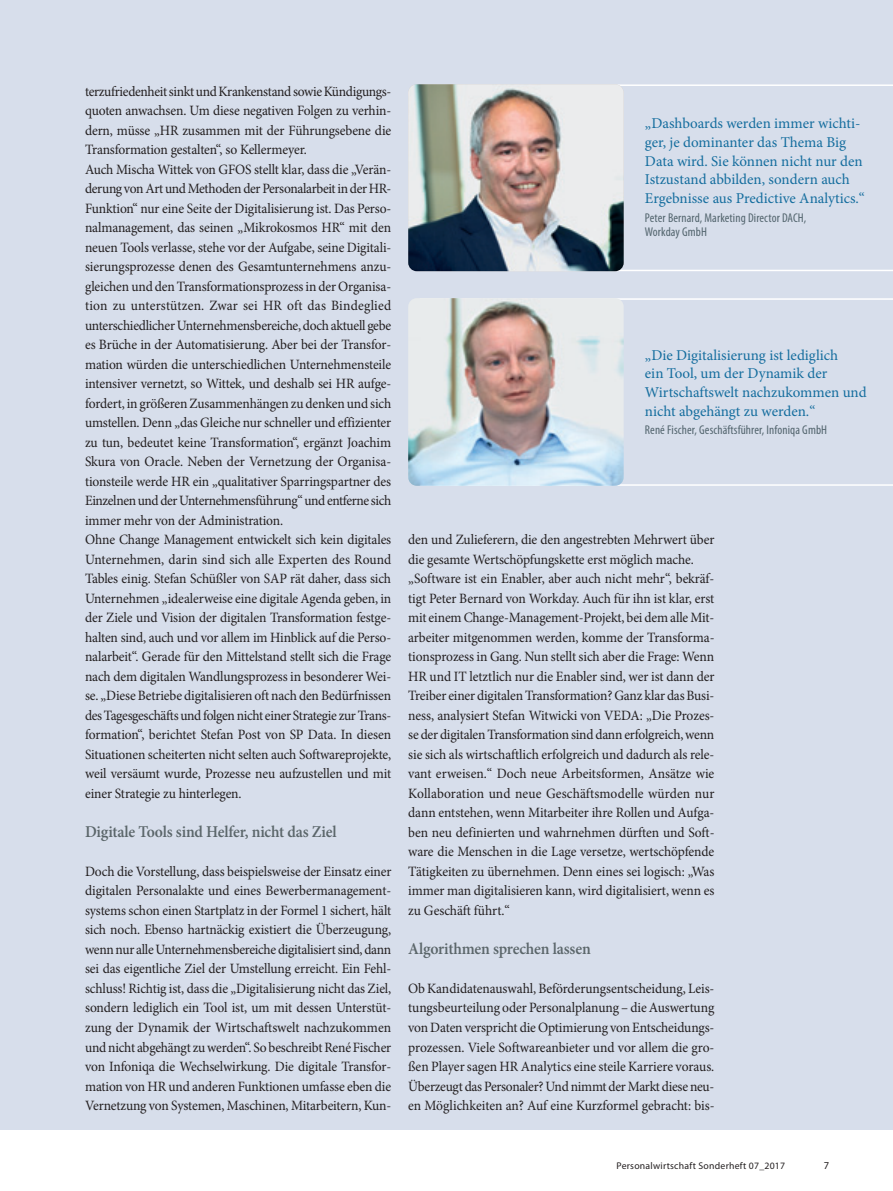
<style>
.page{position:relative;width:893px;height:1191px;background:#fff}
.page>*{position:absolute;margin:0;border:0;box-sizing:border-box;transform-origin:0 0}
.t1{font:600 16.5px "Minion Pro";letter-spacing:-.01em;color:#5b666a;scale:.95 1}
.t2{font:15px/18.8px "Minion Pro";color:#146d9e}
.t3{font:14.25px/19.5px "Minion Pro";letter-spacing:-.01em;color:#231f20;scale:.95 1}
.t4{font:condensed 12.75px/14.2px "Myriad Pro";letter-spacing:.01em;color:#53656e}
.t5{font:10.5px "Myriad Pro";color:#231f20}
.t6{font:9.75px "Myriad Pro";letter-spacing:.025em;color:#231f20}
</style>
<div class="page">
<div style="left:0;top:0;width:893px;height:1129px;background:#d7deeb"></div>
<hr style="left:420px;top:484px;width:473px;height:2px;background:#fff">
<hr style="left:420px;top:298px;width:473px;height:2px;background:#fff">
<img style="left:408px;top:298px;width:216px;height:188px;border-radius:9px">
<hr style="left:420px;top:270px;width:473px;height:1px;background:#fff">
<hr style="left:420px;top:84px;width:473px;height:2px;background:#fff">
<img style="left:408px;top:84px;width:216px;height:187px;border-radius:9px">
<p class="t3" style="left:85px;top:83px;width:324px">terzufriedenheit sinkt und Krankenstand sowie Kündigungs&shy;quoten anwachsen. Um diese negativen Folgen zu verhin&shy;dern, müsse „HR zusammen mit der Führungsebene die Transformation gestalten“, so Kellermeyer.<br>Auch Mischa Wittek von GFOS stellt klar, dass die „Verän&shy;derung von Art und Methoden der Personalarbeit in der HR-Funktion“ nur eine Seite der Digitalisierung ist. Das Perso&shy;nalmanagement, das seinen „Mikrokosmos HR“ mit den neuen Tools verlasse, stehe vor der Aufgabe, seine Digitali&shy;sierungsprozesse denen des Gesamtunternehmens anzu&shy;gleichen und den Transformationsprozess in der Organisa&shy;tion zu unterstützen. Zwar sei HR oft das Bindeglied unterschiedlicher Unternehmensbereiche, doch aktuell gebe es Brüche in der Automatisierung. Aber bei der Transfor&shy;mation würden die unterschiedlichen Unternehmensteile intensiver vernetzt, so Wittek, und deshalb sei HR aufge&shy;fordert, in größeren Zusammenhängen zu denken und sich umstellen. Denn „das Gleiche nur schneller und effizienter zu tun, bedeutet keine Transformation“, ergänzt Joachim Skura von Oracle. Neben der Vernetzung der Organisa - tionsteile werde HR ein „qualitativer Sparringspartner des Einzelnen und der Unternehmensführung“ und entferne sich immer mehr von der Administration.<br>Ohne Change Management entwickelt sich kein digitales Unternehmen, darin sind sich alle Experten des Round Tables einig. Stefan Schüßler von SAP rät daher, dass sich Unternehmen „idealerweise eine digitale Agenda geben, in der Ziele und Vision der digitalen Transformation festge&shy;halten sind, auch und vor allem im Hinblick auf die Perso&shy;nalarbeit“. Gerade für den Mittelstand stellt sich die Frage nach dem digitalen Wandlungsprozess in besonderer Wei&shy;se. „Diese Betriebe digitalisieren oft nach den Bedürfnissen des Tagesgeschäfts und folgen nicht einer Strategie zur Trans&shy;formation“, berichtet Stefan Post von SP Data. In diesen Situationen scheiterten nicht selten auch Softwareprojekte, weil versäumt wurde, Prozesse neu aufzustellen und mit einer Strategie zu hinterlegen.</p>
<p class="t1" style="left:85px;top:825px;width:266px">Digitale Tools sind Helfer, nicht das Ziel</p>
<p class="t3" style="left:85px;top:863px;width:324px;text-align:justify">Doch die Vorstellung, dass beispielsweise der Einsatz einer digitalen Personalakte und eines Bewerbermanagement&shy;systems schon einen Startplatz in der Formel 1 sichert, hält sich noch. Ebenso hartnäckig existiert die Überzeugung, wenn nur alle Unternehmensbereiche digitalisiert sind, dann sei das eigentliche Ziel der Umstellung erreicht. Ein Fehl&shy;schluss! Richtig ist, dass die „Digitalisierung nicht das Ziel, sondern lediglich ein Tool ist, um mit dessen Unterstüt&shy;zung der Dynamik der Wirtschaftswelt nachzukommen und nicht abgehängt zu werden“. So beschreibt René Fischer von Infoniqa die Wechselwirkung. Die digitale Transfor&shy;mation von HR und anderen Funktionen umfasse eben die Vernetzung von Systemen, Maschinen, Mitarbeitern, Kun-</p>
<p class="t2" style="left:645px;top:115px;width:221px">„Dashboards werden immer wichti&shy;ger, je dominanter das Thema Big Data wird. Sie können nicht nur den Istzustand abbilden, sondern auch Ergebnisse aus Predictive Analytics.“</p>
<p class="t4" style="left:645px;top:211px;width:163px">Peter Bernard, Marketing Director DACH,<br>Workday GmbH</p>
<p class="t2" style="left:645px;top:347px;width:223px">„Die Digitalisierung ist lediglich<br>ein Tool, um der Dynamik der<br>Wirtschaftswelt nachzukommen und nicht abgehängt zu werden.“</p>
<p class="t4" style="left:645px;top:424px;width:184px">René Fischer, Geschäftsführer, Infoniqa GmbH</p>
<p class="t3" style="left:408px;top:531px;width:324px">den und Zulieferern, die den angestrebten Mehrwert über die gesamte Wertschöpfungskette erst möglich mache. „Software ist ein Enabler, aber auch nicht mehr“, bekräf&shy;tigt Peter Bernard von Workday. Auch für ihn ist klar, erst mit einem Change-Management-Projekt, bei dem alle Mit&shy;arbeiter mitgenommen werden, komme der Transforma&shy;tionsprozess in Gang. Nun stellt sich aber die Frage: Wenn HR und IT letztlich nur die Enabler sind, wer ist dann der Treiber einer digitalen Transformation? Ganz klar das Busi&shy;ness, analysiert Stefan Witwicki von VEDA: „Die Prozes&shy;se der digitalen Transformation sind dann erfolgreich, wenn sie sich als wirtschaftlich erfolgreich und dadurch als rele&shy;vant erweisen.“ Doch neue Arbeitsformen, Ansätze wie Kollaboration und neue Geschäftsmodelle würden nur dann entstehen, wenn Mitarbeiter ihre Rollen und Aufga&shy;ben neu definierten und wahrnehmen dürften und Soft&shy;ware die Menschen in die Lage versetze, wertschöpfende Tätigkeiten zu übernehmen. Denn eines sei logisch: „Was immer man digitalisieren kann, wird digitalisiert, wenn es zu Geschäft führt.“</p>
<p class="t1" style="left:408px;top:942px;width:194px">Algorithmen sprechen lassen</p>
<p class="t3" style="left:408px;top:980px;width:324px;text-align:justify">Ob Kandidatenauswahl, Beförderungsentscheidung, Leis&shy;tungsbeurteilung oder Personalplanung – die Auswertung von Daten verspricht die Optimierung von Entscheidungs&shy;prozessen. Viele Softwareanbieter und vor allem die gro&shy;ßen Player sagen HR Analytics eine steile Karriere voraus.<br>Überzeugt das Personaler? Und nimmt der Markt diese neu&shy;en Möglichkeiten an? Auf eine Kurzformel gebracht: bis-</p>
<p class="t6" style="left:616px;top:1159px;width:170px">Personalwirtschaft Sonderheft 07_2017</p>
<p class="t5" style="left:824px;top:1158px;width:7px">7</p>
</div>
